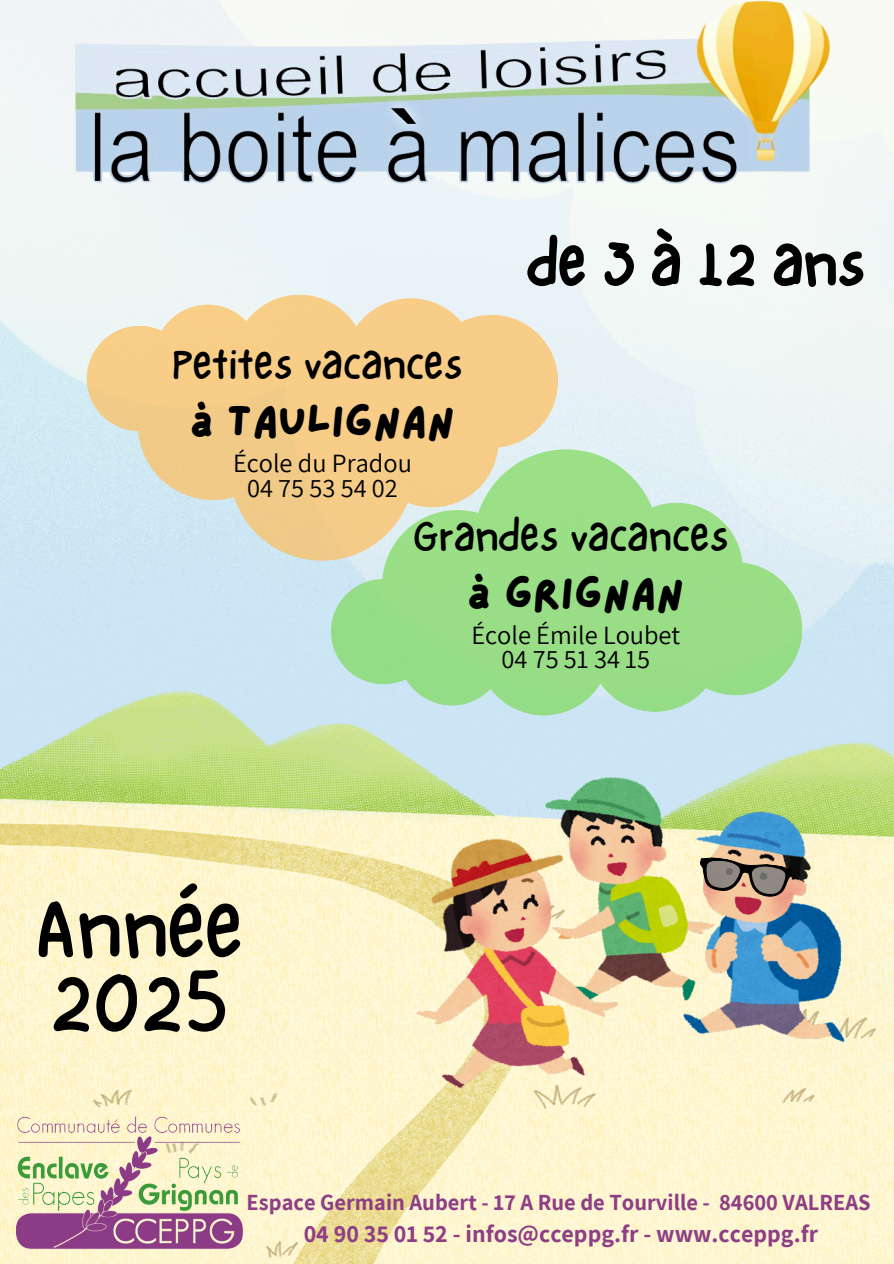
<style>
.page{position:relative;width:894px;height:1264px;background:#fff}
.page>*{position:absolute;margin:0;border:0;box-sizing:border-box;transform-origin:0 0}
.t1{font:87.45px/74.2px "NF One Little Font Regular";color:#000}
.t2{font:64.35px "NF One Little Font Bold";color:#000}
.t3{font:44.4px/57.3px "NF One Little Font Regular";color:#000;text-align:center}
.t4{font:26.4px/24.8px "Assistant";color:#000;text-align:center}
.t5{font:700 24px "Assistant";color:#8e3e85}
.t6{font:700 22.5px "Assistant";color:#8e3e85}
.s1{font-family:"Lazydog"}
</style>
<div class="page">
<img style="left:0;top:690px;width:893px;height:573px">
<img style="left:416px;top:777px;width:428px;height:311px">
<svg style="left:696px;top:855px;width:96px;height:45px;background:#9c8473"></svg>
<img style="left:61px;top:0;width:771px;height:201px">
<img style="left:0;top:1101px;width:267px;height:162px">
<svg style="left:86px;top:294px;width:472px;height:267px;background:#e9d4a7"></svg>
<svg style="left:100px;top:294px;width:458px;height:88px;background:#f4d5a0"></svg>
<svg style="left:330px;top:449px;width:472px;height:266px;background:#b6dfa0"></svg>
<svg style="left:344px;top:628px;width:458px;height:87px;background:#a2de9d"></svg>
<img style="left:378px;top:96px;width:50px;height:40px">
<svg style="left:391px;top:108px;width:25px;height:16px"></svg>
<p class="t2" style="left:526px;top:225px;width:339px">de 3 à 12 ans</p>
<p class="t3" style="left:172px;top:335px;width:292px">Petites vacances<br><span class="s1">À TAULIGNAN</span></p>
<p class="t4" style="left:233px;top:449px;width:180px">École du Pradou<br>04 75 53 54 02</p>
<p class="t3" style="left:412px;top:507px;width:317px">Grandes vacances<br><span class="s1">À GRIGNAN</span></p>
<p class="t4" style="left:471px;top:621px;width:210px">École Émile Loubet<br>04 75 51 34 15</p>
<h3 class="t1" style="left:34px;top:890px;width:210px">Année<br>2025</h3>
<h2 class="t6" style="left:246px;top:1187px;width:625px">Espace Germain Aubert - 17 A Rue de Tourville - 84600 VALREAS</h2>
<p class="t5" style="left:303px;top:1217px;width:515px">04 90 35 01 52 - infos@cceppg.fr - www.cceppg.fr</p>
</div>
